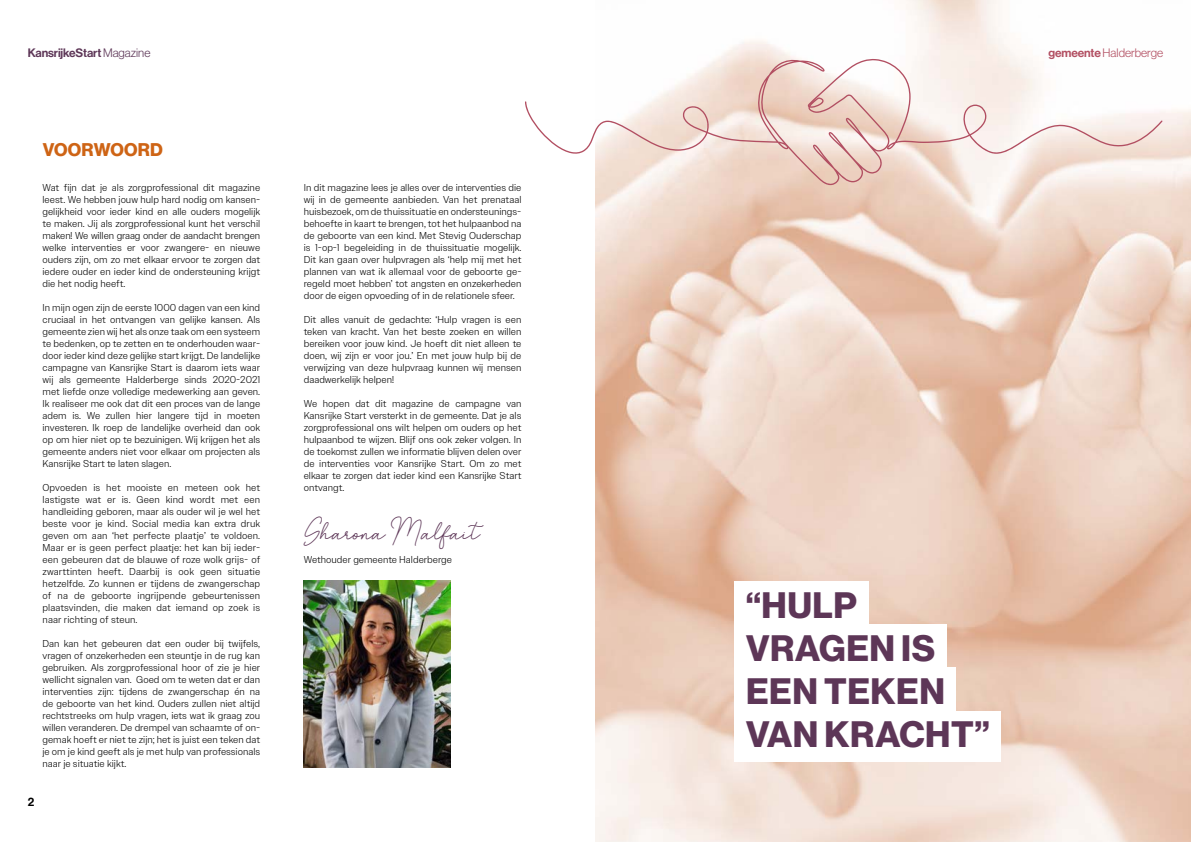
<style>
.page{position:relative;width:1191px;height:842px;background:#fff}
.page>*{position:absolute;margin:0;border:0;box-sizing:border-box;transform-origin:0 0}
.t1{font:36px/43.2px "N Haas Grotesk DS Pro 75 Bd";letter-spacing:.015em;color:#5d3657}
.t2{font:24px "Angellita";color:#5d3657}
.t3{font:18px "N Haas Grotesk DS Pro 75 Bd";letter-spacing:.015em;color:#ce6415}
.t4{font:12px "N Haas Grotesk DS Pro 65 Md";letter-spacing:-.01em;color:#5d3657}
.t5{font:12px "N Haas Grotesk DS Pro 45 Lt";color:#b24f62}
.t6{font:12px "N Haas Grotesk DS Pro 65 Md";color:#000}
.t7{font:300 10px/12px "Owners Text";color:#000;text-align:justify}
.s1{font-family:"N Haas Grotesk DS Pro 45 Lt"}
.s2{font-family:"N Haas Grotesk DS Pro 65 Md"}
</style>
<div class="page">
<img style="left:595px;top:0;width:596px;height:842px">
<img style="left:304px;top:580px;width:147px;height:187px">
<div style="left:734px;top:581px;width:134px;height:50px;background:#fff"></div>
<div style="left:734px;top:624px;width:212px;height:51px;background:#fff"></div>
<div style="left:734px;top:668px;width:222px;height:50px;background:#fff"></div>
<div style="left:734px;top:711px;width:267px;height:50px;background:#fff"></div>
<svg style="left:525px;top:59px;width:637px;height:126px"></svg>
<p class="t4" style="left:28px;top:46px;width:124px">KansrijkeStart <span class="s1">Magazine</span></p>
<h3 class="t3" style="left:43px;top:139px;width:122px">VOORWOORD</h3>
<p class="t7" style="left:43px;top:182px;width:219px">Wat fijn dat je als zorgprofessional dit magazine leest. We hebben jouw hulp hard nodig om kansen&shy;gelijkheid voor ieder kind en alle ouders mogelijk te maken. Jij als zorgprofessional kunt het verschil maken! We willen graag onder de aandacht brengen welke interventies er voor zwangere- en nieuwe ouders zijn, om zo met elkaar ervoor te zorgen dat iedere ouder en ieder kind de ondersteuning krijgt die het nodig heeft.</p>
<p class="t7" style="left:43px;top:302px;width:219px">In mijn ogen zijn de eerste 1000 dagen van een kind cruciaal in het ontvangen van gelijke kansen. Als gemeente zien wij het als onze taak om een systeem te bedenken, op te zetten en te onderhouden waar&shy;door ieder kind deze gelijke start krijgt. De landelijke campagne van Kansrijke Start is daarom iets waar wij als gemeente Halderberge sinds 2020-2021 met liefde onze volledige medewerking aan geven.<br>Ik realiseer me ook dat dit een proces van de lange adem is. We zullen hier langere tijd in moeten investeren. Ik roep de landelijke overheid dan ook op om hier niet op te bezuinigen. Wij krijgen het als gemeente anders niet voor elkaar om projecten als Kansrijke Start te laten slagen.</p>
<p class="t7" style="left:43px;top:482px;width:219px">Opvoeden is het mooiste en meteen ook het lastigste wat er is. Geen kind wordt met een handleiding geboren, maar als ouder wil je wel het beste voor je kind. Social media kan extra druk geven om aan ‘het perfecte plaatje’ te voldoen.<br>Maar er is geen perfect plaatje: het kan bij ieder&shy;een gebeuren dat de blauwe of roze wolk grijs- of zwarttinten heeft. Daarbij is ook geen situatie hetzelfde. Zo kunnen er tijdens de zwangerschap of na de geboorte ingrijpende gebeurtenissen plaatsvinden, die maken dat iemand op zoek is naar richting of steun.</p>
<p class="t7" style="left:43px;top:638px;width:219px">Dan kan het gebeuren dat een ouder bij twijfels, vragen of onzekerheden een steuntje in de rug kan gebruiken. Als zorgprofessional hoor of zie je hier wellicht signalen van. Goed om te weten dat er dan interventies zijn: tijdens de zwangerschap én na de geboorte van het kind. Ouders zullen niet altijd rechtstreeks om hulp vragen, iets wat ik graag zou willen veranderen. De drempel van schaamte of on&shy;gemak hoeft er niet te zijn; het is juist een teken dat je om je kind geeft als je met hulp van professionals naar je situatie kijkt.</p>
<p class="t6" style="left:28px;top:795px;width:8px">2</p>
<p class="t7" style="left:304px;top:182px;width:219px">In dit magazine lees je alles over de interventies die wij in de gemeente aanbieden. Van het prenataal huisbezoek, om de thuissituatie en ondersteunings&shy;behoefte in kaart te brengen, tot het hulpaanbod na de geboorte van een kind. Met Stevig Ouderschap is 1-op-1 begeleiding in de thuissituatie mogelijk.<br>Dit kan gaan over hulpvragen als ‘help mij met het plannen van wat ik allemaal voor de geboorte ge&shy;regeld moet hebben’ tot angsten en onzekerheden door de eigen opvoeding of in de relationele sfeer.</p>
<p class="t7" style="left:304px;top:314px;width:219px">Dit alles vanuit de gedachte: ‘Hulp vragen is een teken van kracht. Van het beste zoeken en willen bereiken voor jouw kind. Je hoeft dit niet alleen te doen, wij zijn er voor jou.’ En met jouw hulp bij de verwijzing van deze hulpvraag kunnen wij mensen daadwerkelijk helpen!</p>
<p class="t7" style="left:304px;top:398px;width:219px">We hopen dat dit magazine de campagne van Kansrijke Start versterkt in de gemeente. Dat je als zorgprofessional ons wilt helpen om ouders op het hulpaanbod te wijzen. Blijf ons ook zeker volgen. In de toekomst zullen we informatie blijven delen over de interventies voor Kansrijke Start. Om zo met elkaar te zorgen dat ieder kind een Kansrijke Start ontvangt.</p>
<h2 class="t2" style="left:304px;top:517px;width:178px">Sharona Malfait</h2>
<p class="t7" style="left:304px;top:554px;width:150px">Wethouder gemeente Halderberge</p>
<p class="t5" style="left:1048px;top:46px;width:116px"><span class="s2">gemeente</span> Halderberge</p>
<h1 class="t1" style="left:745px;top:584px;width:246px">“HULP<br>VRAGEN IS<br>EEN TEKEN<br>VAN KRACHT”</h1>
</div>
